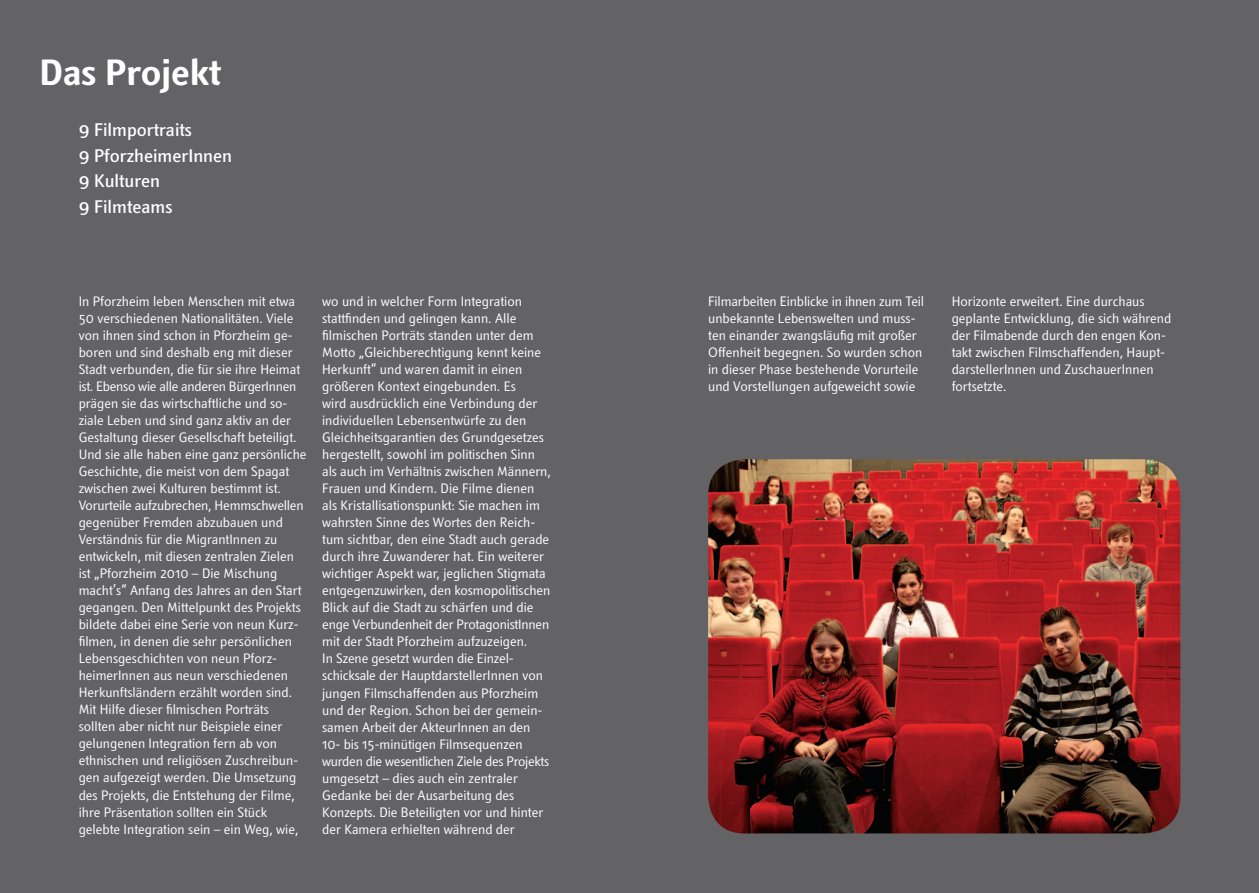
<style>
.page{position:relative;width:1259px;height:893px;background:#fff}
.page>*{position:absolute;margin:0;border:0;box-sizing:border-box;transform-origin:0 0}
.t1{font:700 36px "Textra LT";color:#fff}
.t2{font:500 18px/25.5px "Textra LT";color:#fff}
.t3{font:13.5px/17px "Textra LT";color:#fff}
</style>
<div class="page">
<div style="left:0;top:0;width:629px;height:893px;background:#636366"></div>
<div style="left:629px;top:0;width:630px;height:893px;background:#636366"></div>
<img style="left:708px;top:459px;width:472px;height:374px">
<h1 class="t1" style="left:39px;top:49px;width:183px">Das Projekt</h1>
<h2 class="t2" style="left:79px;top:117px;width:155px">9 Filmportraits<br>9 PforzheimerInnen<br>9 Kulturen<br>9 Filmteams</h2>
<p class="t3" style="left:79px;top:293px;width:229px">In Pforzheim leben Menschen mit etwa 50 verschiedenen Nationalitäten. Viele von ihnen sind schon in Pforzheim ge&shy;boren und sind deshalb eng mit dieser Stadt verbunden, die für sie ihre Heimat ist. Ebenso wie alle anderen BürgerInnen prägen sie das wirtschaftliche und so&shy;ziale Leben und sind ganz aktiv an der Gestaltung dieser Gesellschaft beteiligt.<br>Und sie alle haben eine ganz persönliche Geschichte, die meist von dem Spagat zwischen zwei Kulturen bestimmt ist.<br>Vorurteile aufzubrechen, Hemmschwellen gegenüber Fremden abzubauen und Verständnis für die MigrantInnen zu entwickeln, mit diesen zentralen Zielen ist „Pforzheim 2010 – Die Mischung macht’s“ Anfang des Jahres an den Start gegangen. Den Mittelpunkt des Projekts bildete dabei eine Serie von neun Kurz&shy;filmen, in denen die sehr persönlichen Lebensgeschichten von neun Pforz&shy;heimerInnen aus neun verschiedenen Herkunftsländern erzählt worden sind.<br>Mit Hilfe dieser filmischen Porträts sollten aber nicht nur Beispiele einer gelungenen Integration fern ab von ethnischen und religiösen Zuschreibun&shy;gen aufgezeigt werden. Die Umsetzung des Projekts, die Entstehung der Filme, ihre Präsentation sollten ein Stück gelebte Integration sein – ein Weg, wie,</p>
<p class="t3" style="left:322px;top:293px;width:230px">wo und in welcher Form Integration stattfinden und gelingen kann. Alle filmischen Porträts standen unter dem Motto „Gleichberechtigung kennt keine Herkunft“ und waren damit in einen größeren Kontext eingebunden. Es<br>wird ausdrücklich eine Verbindung der individuellen Lebensentwürfe zu den Gleichheitsgarantien des Grundgesetzes hergestellt, sowohl im politischen Sinn als auch im Verhältnis zwischen Männern, Frauen und Kindern. Die Filme dienen als Kristallisationspunkt: Sie machen im wahrsten Sinne des Wortes den Reich&shy;tum sichtbar, den eine Stadt auch gerade durch ihre Zuwanderer hat. Ein weiterer wichtiger Aspekt war, jeglichen Stigmata entgegenzuwirken, den kosmopolitischen Blick auf die Stadt zu schärfen und die enge Verbundenheit der ProtagonistInnen mit der Stadt Pforzheim aufzuzeigen.<br>In Szene gesetzt wurden die Einzel&shy;schicksale der HauptdarstellerInnen von jungen Filmschaffenden aus Pforzheim und der Region. Schon bei der gemein&shy;samen Arbeit der AkteurInnen an den 10- bis 15-minütigen Filmsequenzen wurden die wesentlichen Ziele des Projekts umgesetzt – dies auch ein zentraler Gedanke bei der Ausarbeitung des Konzepts. Die Beteiligten vor und hinter der Kamera erhielten während der</p>
<p class="t3" style="left:708px;top:293px;width:217px">Filmarbeiten Einblicke in ihnen zum Teil unbekannte Lebenswelten und muss&shy;ten einander zwangsläufig mit großer Offenheit begegnen. So wurden schon in dieser Phase bestehende Vorurteile und Vorstellungen aufgeweicht sowie</p>
<p class="t3" style="left:951px;top:293px;width:221px">Horizonte erweitert. Eine durchaus geplante Entwicklung, die sich während der Filmabende durch den engen Kon&shy;takt zwischen Filmschaffenden, Haupt&shy;darstellerInnen und ZuschauerInnen fortsetzte.</p>
</div>
